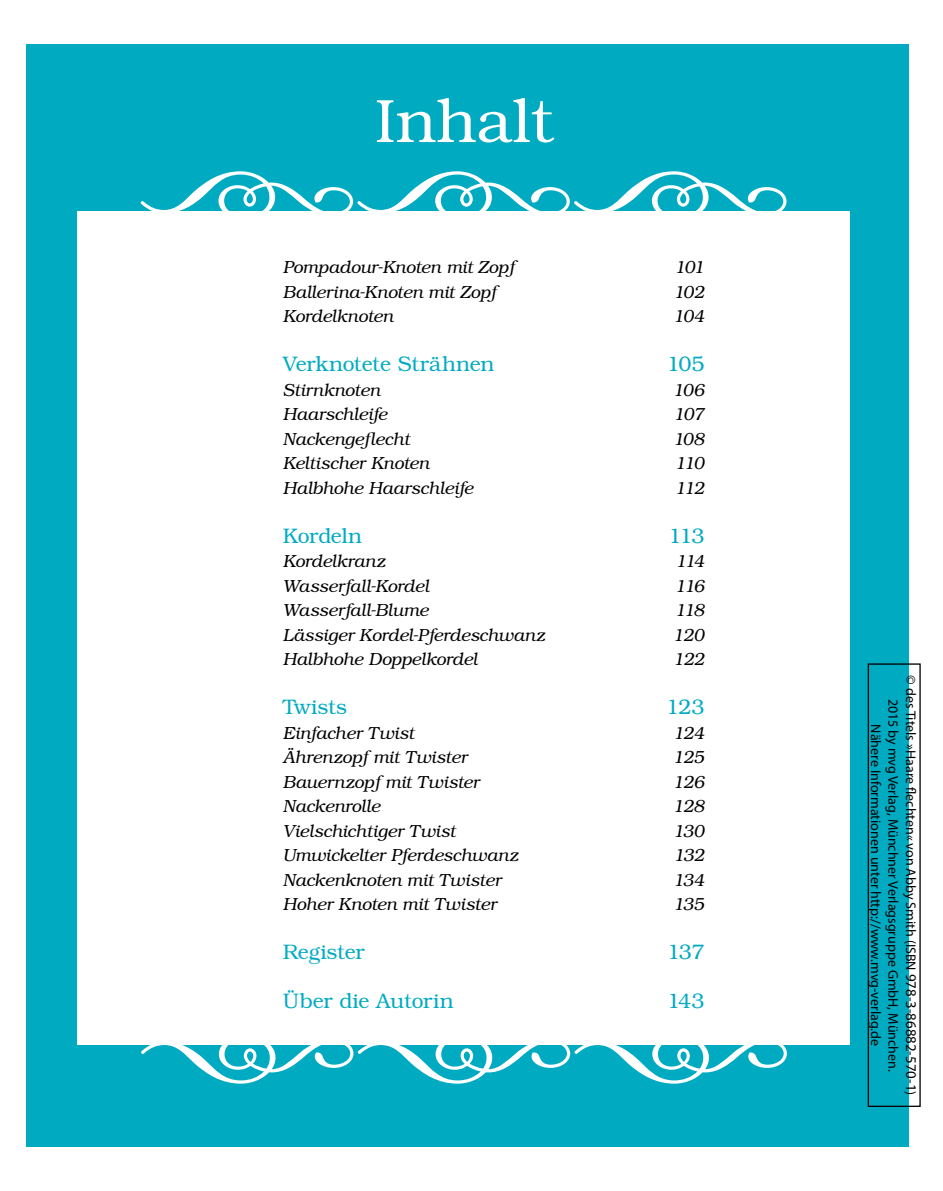
<style>
.page{position:relative;width:943px;height:1191px;background:#fff}
.page>*{position:absolute;margin:0;border:0;box-sizing:border-box;transform-origin:0 0}
.t1{font:118.48px "Dalliance Flourishes";color:#fff}
.t2{font:300 61.25px "Bookman";color:#fff}
.t3{font:300 21px "Bookman";letter-spacing:-.01em;color:#00abc2}
.t4{font:italic 300 17.5px "Bookman";letter-spacing:-.005em;color:#000}
.t5{font:14px/17.5px "Myriad Pro";color:#000;text-align:center}
.s1{font-size:14.88px}
</style>
<div class="page">
<div style="left:27px;top:44px;width:882px;height:1102px;background:#00abc2"></div>
<div style="left:78px;top:212px;width:771px;height:833px;background:#fff"></div>
<div style="left:867px;top:663px;width:53px;height:444px;border:1px solid #000"></div>
<svg style="left:140px;top:211px;width:646px;height:1px"></svg>
<h2 class="t2" style="left:375px;top:86px;width:180px">Inhalt</h2>
<p class="t4" style="left:283px;top:258px;width:233px">Pompadour-Knoten mit Zopf</p>
<p class="t4" style="left:674px;top:258px;width:31px">101</p>
<p class="t4" style="left:283px;top:282px;width:215px">Ballerina-Knoten mit Zopf</p>
<p class="t4" style="left:673px;top:282px;width:32px">102</p>
<p class="t4" style="left:283px;top:307px;width:112px">Kordelknoten</p>
<p class="t4" style="left:673px;top:307px;width:33px">104</p>
<p class="t3" style="left:283px;top:352px;width:213px">Verknotete Strähnen</p>
<p class="t3" style="left:666px;top:352px;width:39px">105</p>
<p class="t4" style="left:283px;top:380px;width:99px">Stirnknoten</p>
<p class="t4" style="left:673px;top:380px;width:33px">106</p>
<p class="t4" style="left:283px;top:405px;width:106px">Haarschleife</p>
<p class="t4" style="left:673px;top:405px;width:32px">107</p>
<p class="t4" style="left:283px;top:429px;width:128px">Nackengeflecht</p>
<p class="t4" style="left:673px;top:429px;width:33px">108</p>
<p class="t4" style="left:283px;top:454px;width:148px">Keltischer Knoten</p>
<p class="t4" style="left:675px;top:454px;width:31px">110</p>
<p class="t4" style="left:283px;top:478px;width:192px">Halbhohe Haarschleife</p>
<p class="t4" style="left:674px;top:478px;width:31px">112</p>
<p class="t3" style="left:283px;top:523px;width:81px">Kordeln</p>
<p class="t3" style="left:668px;top:523px;width:37px">113</p>
<p class="t4" style="left:283px;top:552px;width:104px">Kordelkranz</p>
<p class="t4" style="left:675px;top:552px;width:30px">114</p>
<p class="t4" style="left:283px;top:576px;width:148px">Wasserfall-Kordel</p>
<p class="t4" style="left:675px;top:576px;width:31px">116</p>
<p class="t4" style="left:283px;top:601px;width:147px">Wasserfall-Blume</p>
<p class="t4" style="left:675px;top:601px;width:31px">118</p>
<p class="t4" style="left:283px;top:625px;width:264px">Lässiger Kordel-Pferdeschwanz</p>
<p class="t4" style="left:673px;top:625px;width:33px">120</p>
<p class="t4" style="left:283px;top:650px;width:196px">Halbhohe Doppelkordel</p>
<p class="t4" style="left:673px;top:650px;width:33px">122</p>
<p class="t3" style="left:283px;top:695px;width:66px">Twists</p>
<p class="t3" style="left:666px;top:695px;width:40px">123</p>
<p class="t4" style="left:283px;top:723px;width:133px">Einfacher Twist</p>
<p class="t4" style="left:673px;top:723px;width:33px">124</p>
<p class="t4" style="left:283px;top:748px;width:186px">Ährenzopf mit Twister</p>
<p class="t4" style="left:673px;top:748px;width:33px">125</p>
<p class="t4" style="left:283px;top:772px;width:198px">Bauernzopf mit Twister</p>
<p class="t4" style="left:673px;top:772px;width:33px">126</p>
<p class="t4" style="left:283px;top:797px;width:99px">Nackenrolle</p>
<p class="t4" style="left:673px;top:797px;width:33px">128</p>
<p class="t4" style="left:283px;top:821px;width:174px">Vielschichtiger Twist</p>
<p class="t4" style="left:673px;top:821px;width:33px">130</p>
<p class="t4" style="left:283px;top:846px;width:237px">Umwickelter Pferdeschwanz</p>
<p class="t4" style="left:673px;top:846px;width:32px">132</p>
<p class="t4" style="left:283px;top:870px;width:220px">Nackenknoten mit Twister</p>
<p class="t4" style="left:673px;top:870px;width:33px">134</p>
<p class="t4" style="left:283px;top:895px;width:215px">Hoher Knoten mit Twister</p>
<p class="t4" style="left:673px;top:895px;width:33px">135</p>
<p class="t3" style="left:283px;top:940px;width:84px">Register</p>
<p class="t3" style="left:667px;top:940px;width:39px">137</p>
<p class="t3" style="left:283px;top:989px;width:172px">Über die Autorin</p>
<p class="t3" style="left:667px;top:989px;width:39px">143</p>
<h1 class="t1" style="left:143px;top:987px;width:651px">hhh</h1>
<p class="t5" style="left:919px;top:675px;width:421px;rotate:90deg">© des Titels »Haare flechten« von Abby Smith (ISBN <span class="s1">978-3-86882-570-1</span>)<br>2015 by mvg Verlag, Münchner Verlagsgruppe GmbH, München.<br>Nähere Informationen unter http://www.mvg-verlag.de</p>
</div>
